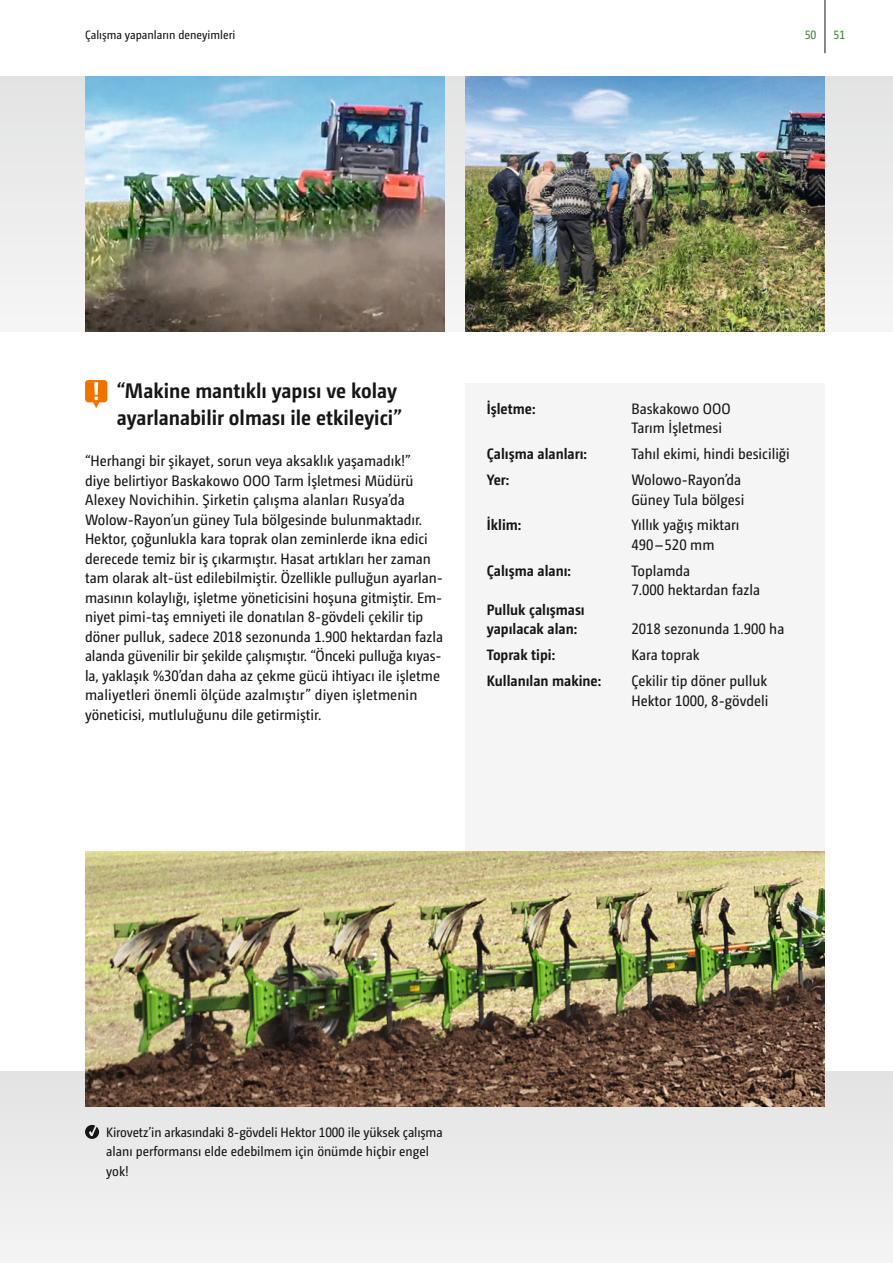
<style>
.page{position:relative;width:893px;height:1263px;background:#fff}
.page>*{position:absolute;margin:0;border:0;box-sizing:border-box;transform-origin:0 0}
.t1{font:700 21px/27px "Camingo Dos Pro S Cd";color:#151616}
.t2{font:15px/19.5px "Camingo Dos Pro S Cd";color:#151616}
.t3{font:700 15px/19.5px "Camingo Dos Pro S Cd";color:#151616}
.t4{font:13.5px/19.5px "Camingo Dos Pro S Cd";letter-spacing:-.005em;color:#151616}
.t5{font:12px "Camingo Dos Pro S Cd";color:#151616}
.t6{font:12px "Camingo Dos Pro S Cd";color:#38832b}
</style>
<div class="page">
<div style="left:0;top:77px;width:893px;height:255px;background:#ececec"></div>
<div style="left:0;top:1071px;width:893px;height:192px;background:#eceded"></div>
<svg style="left:85px;top:380px;width:22px;height:28px"></svg>
<div style="left:466px;top:383px;width:359px;height:688px;background:#f5f5f6"></div>
<img style="left:85px;top:77px;width:359px;height:255px">
<img style="left:466px;top:77px;width:359px;height:255px">
<img style="left:85px;top:851px;width:740px;height:256px">
<hr style="left:825px;top:0;width:1px;height:53px;background:#151616">
<svg style="left:85px;top:1125px;width:14px;height:14px"></svg>
<p class="t5" style="left:85px;top:30px;width:152px">Çalışma yapanların deneyimleri</p>
<p class="t6" style="left:805px;top:30px;width:13px">50</p>
<p class="t6" style="left:833px;top:30px;width:13px">51</p>
<h1 class="t1" style="left:117px;top:379px;width:286px">“Makine mantıklı yapısı ve kolay ayarlanabilir olması ile etkileyici”</h1>
<p class="t2" style="left:85px;top:452px;width:359px">“Herhangi bir şikayet, sorun veya aksaklık yaşamadık!”<br>diye belirtiyor Baskakowo OOO Tarm İşletmesi Müdürü Alexey Novichihin. Şirketin çalışma alanları Rusya’da Wolow-Rayon’un güney Tula bölgesinde bulunmaktadır.<br>Hektor, çoğunlukla kara toprak olan zeminlerde ikna edici derecede temiz bir iş çıkarmıştır. Hasat artıkları her zaman tam olarak alt-üst edilebilmiştir. Özellikle pulluğun ayarlan&shy;masının kolaylığı, işletme yöneticisini hoşuna gitmiştir. Em&shy;niyet pimi-taş emniyeti ile donatılan 8-gövdeli çekilir tip döner pulluk, sadece 2018 sezonunda 1.900 hektardan fazla alanda güvenilir bir şekilde çalışmıştır. “Önceki pulluğa kıyas&shy;la, yaklaşık %30’dan daha az çekme gücü ihtiyacı ile işletme maliyetleri önemli ölçüde azalmıştır” diyen işletmenin yöneticisi, mutluluğunu dile getirmiştir.</p>
<p class="t3" style="left:487px;top:400px;width:50px">İşletme:</p>
<p class="t2" style="left:631px;top:400px;width:101px">Baskakowo OOO<br>Tarım İşletmesi</p>
<p class="t3" style="left:487px;top:445px;width:101px">Çalışma alanları:</p>
<p class="t2" style="left:631px;top:445px;width:160px">Tahıl ekimi, hindi besiciliği</p>
<p class="t3" style="left:487px;top:471px;width:24px">Yer:</p>
<p class="t2" style="left:631px;top:471px;width:114px">Wolowo-Rayon’da<br>Güney Tula bölgesi</p>
<p class="t3" style="left:487px;top:517px;width:36px">İklim:</p>
<p class="t2" style="left:631px;top:516px;width:110px">Yıllık yağış miktarı<br>490 – 520 mm</p>
<p class="t3" style="left:487px;top:562px;width:85px">Çalışma alanı:</p>
<p class="t2" style="left:631px;top:562px;width:130px">Toplamda<br>7.000 hektardan fazla</p>
<p class="t3" style="left:487px;top:601px;width:99px">Pulluk çalışması yapılacak alan:</p>
<p class="t2" style="left:631px;top:620px;width:154px">2018 sezonunda 1.900 ha</p>
<p class="t3" style="left:487px;top:646px;width:69px">Toprak tipi:</p>
<p class="t2" style="left:631px;top:646px;width:70px">Kara toprak</p>
<p class="t3" style="left:487px;top:672px;width:116px">Kullanılan makine:</p>
<p class="t2" style="left:631px;top:672px;width:138px">Çekilir tip döner pulluk<br>Hektor 1000, 8-gövdeli</p>
<p class="t4" style="left:106px;top:1123px;width:338px">Kirovetz’in arkasındaki 8-gövdeli Hektor 1000 ile yüksek çalışma alanı performansı elde edebilmem için önümde hiçbir engel yok!</p>
</div>
